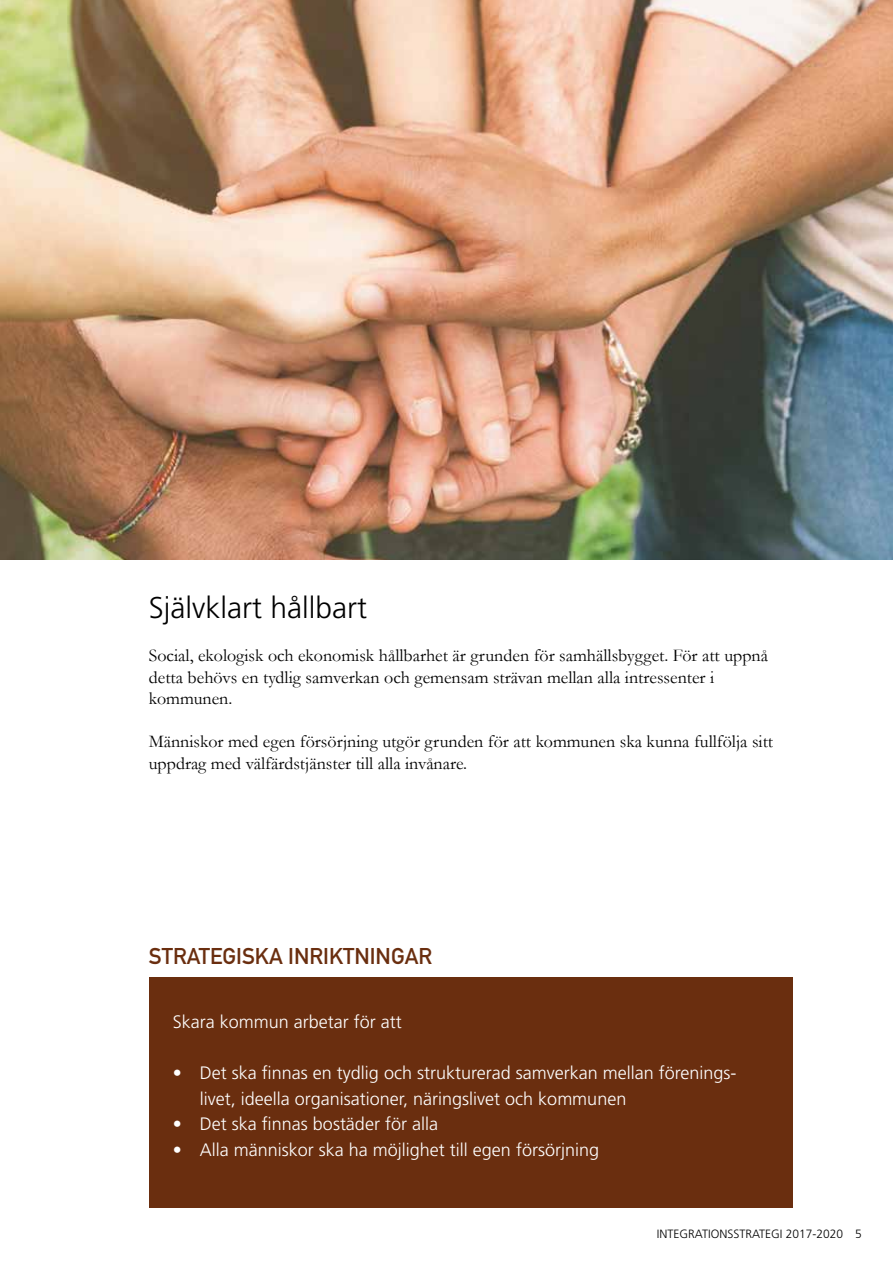
<style>
.page{position:relative;width:893px;height:1263px;background:#fff}
.page>*{position:absolute;margin:0;border:0;box-sizing:border-box;transform-origin:0 0}
.t1{font:300 30px "Frutiger LT Std";color:#000}
.t2{font:22.5px "DIN Mittelschrift Std";color:#6a2e0f}
.t3{font:18px/21.6px "Garamond";color:#000}
.t4{font:300 18px/25.5px "Frutiger LT Std";color:#fff}
.t5{font:300 12px "Frutiger LT Std";color:#000}
</style>
<div class="page">
<div style="left:149px;top:977px;width:643px;height:231px;background:#6a2e0f"></div>
<img style="left:0;top:0;width:893px;height:559px">
<h1 class="t1" style="left:149px;top:590px;width:220px">Självklart hållbart</h1>
<p class="t3" style="left:149px;top:644px;width:621px">Social, ekologisk och ekonomisk hållbarhet är grunden för samhällsbygget. För att uppnå detta behövs en tydlig samverkan och gemensam strävan mellan alla intressenter i kommunen.</p>
<p class="t3" style="left:149px;top:730px;width:626px">Människor med egen försörjning utgör grunden för att kommunen ska kunna fullfölja sitt uppdrag med välfärdstjänster till alla invånare.</p>
<p class="t2" style="left:149px;top:943px;width:285px">STRATEGISKA INRIKTNINGAR</p>
<p class="t4" style="left:173px;top:1009px;width:230px">Skara kommun arbetar för att</p>
<p class="t4" style="left:200px;top:1060px;width:538px;text-indent:-27px">• Det ska finnas en tydlig och strukturerad samverkan mellan förenings&shy;livet, ideella organisationer, näringslivet och kommunen</p>
<p class="t4" style="left:173px;top:1111px;width:267px">• Det ska finnas bostäder för alla</p>
<p class="t4" style="left:173px;top:1137px;width:428px">• Alla människor ska ha möjlighet till egen försörjning</p>
<p class="t5" style="left:657px;top:1227px;width:207px">INTEGRATIONSSTRATEGI 2017-2020 5</p>
</div>
